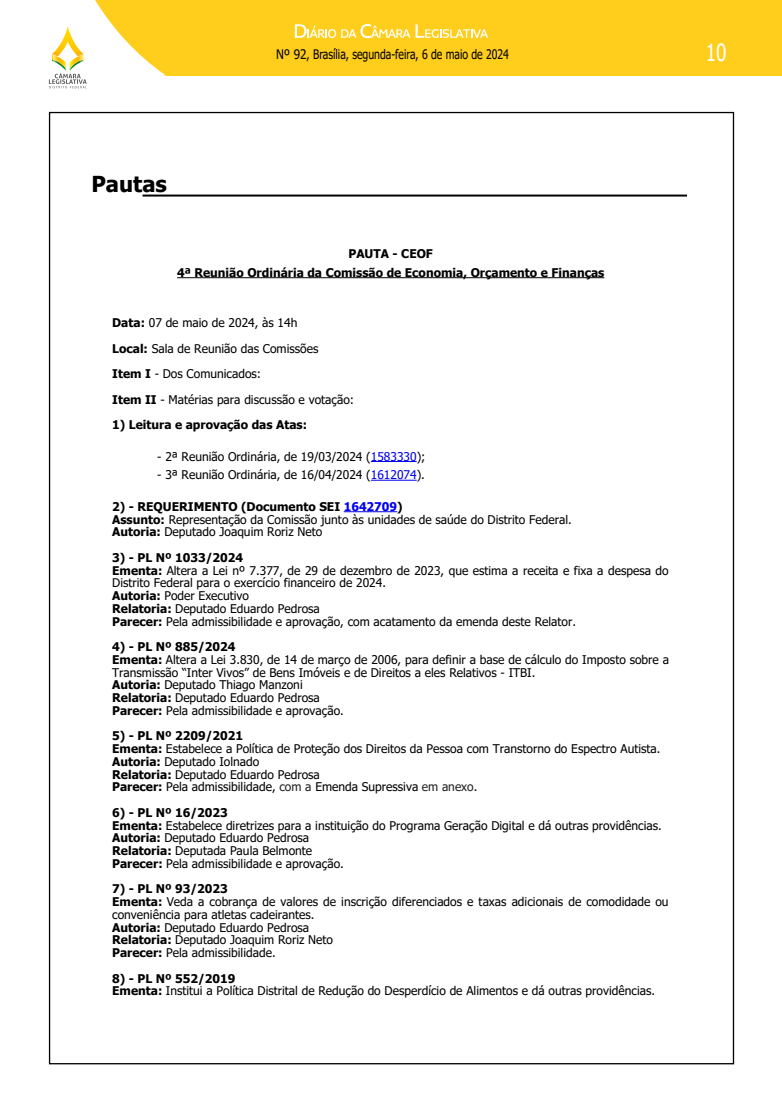
<style>
.page{position:relative;width:782px;height:1105px;background:#fff}
.page>*{position:absolute;margin:0;border:0;box-sizing:border-box;transform-origin:0 0}
.t1{font:23.6px "Tahoma";color:#fff;scale:.8 1}
.t2{font:700 22px "Tahoma";color:#000}
.t3{font:13.1px "Tahoma";color:#000;scale:.9 1}
.t4{font:12px/12.7px "Tahoma";color:#000}
.t5{font:700 12px/18.7px "Tahoma";color:#000;text-align:center}
.s1{font-weight:700}
.s2{color:#00e}
.s3{font-weight:700;color:#00e}
.s4{color:#212121}
</style>
<div class="page">
<div style="left:0;top:0;width:781px;height:75px;background:#ffcd1c"></div>
<svg style="left:0;top:0;width:165px;height:89px"></svg>
<svg style="left:295px;top:24px;width:193px;height:14px"></svg>
<hr style="left:177px;top:277px;width:427px;height:1px;background:#000">
<hr style="left:370px;top:461px;width:46px;height:1px;background:#00e">
<hr style="left:370px;top:480px;width:46px;height:1px;background:#00e">
<hr style="left:343px;top:511px;width:54px;height:1px;background:#00e">
<hr style="left:142px;top:195px;width:544px;height:2px;background:#000">
<h2 class="t2" style="left:91px;top:168px;width:77px">Pautas</h2>
<p class="t3" style="left:276px;top:46px;width:260px">Nº 92, Brasília, segunda-feira, 6 de maio de 2024</p>
<h1 class="t1" style="left:705px;top:36px;width:27px">10</h1>
<p class="t5" style="left:177px;top:245px;width:428px">PAUTA - CEOF<br>4ª Reunião Ordinária da Comissão de Economia, Orçamento e Finanças</p>
<p class="t4" style="left:112px;top:311px;width:243px;line-height:25.5px"><span class="s1">Data:</span> 07 de maio de 2024, às 14h<br><span class="s1">Local:</span> Sala de Reunião das Comissões<br><span class="s1">Item I</span> - Dos Comunicados:<br><span class="s1">Item II</span> - Matérias para discussão e votação:</p>
<p class="t5" style="left:112px;top:416px;width:196px">1) Leitura e aprovação das Atas:</p>
<p class="t4" style="left:157px;top:451px;width:270px">- 2ª Reunião Ordinária, de 19/03/2024 (<span class="s2">1583330</span>);</p>
<p class="t4" style="left:157px;top:469px;width:269px">- 3ª Reunião Ordinária, de 16/04/2024 (<span class="s2">1612074</span>).</p>
<p class="t4" style="left:112px;top:501px;width:461px"><span class="s1">2) - REQUERIMENTO (Documento SEI</span> <span class="s3">1642709</span><span class="s1">)<br>Assunto:</span> Representação da Comissão junto às unidades de saúde do Distrito Federal.<br><span class="s1">Autoria:</span> Deputado Joaquim Roriz Neto</p>
<p class="t4" style="left:112px;top:552px;width:557px"><span class="s1">3) - PL Nº 1033/2024<br>Ementa:</span> Altera a Lei nº 7.377, de 29 de dezembro de 2023, que estima a receita e fixa a despesa do Distrito Federal para o exercício financeiro de 2024.<br><span class="s1">Autoria:</span> Poder Executivo<br><span class="s1">Relatoria:</span> Deputado Eduardo Pedrosa<br><span class="s1">Parecer:</span> Pela admissibilidade e aprovação, com acatamento da emenda deste Relator.</p>
<p class="t4" style="left:112px;top:641px;width:558px"><span class="s1">4) - PL Nº 885/2024<br>Ementa:</span> Altera a Lei 3.830, de 14 de março de 2006, para definir a base de cálculo do Imposto sobre a Transmissão “Inter Vivos” de Bens Imóveis e de Direitos a eles Relativos - ITBI.<br><span class="s1">Autoria:</span> Deputado Thiago Manzoni<br><span class="s1">Relatoria:</span> Deputado Eduardo Pedrosa<br><span class="s1">Parecer:</span> Pela admissibilidade e aprovação.</p>
<p class="t4" style="left:112px;top:730px;width:549px"><span class="s1">5) - PL Nº 2209/2021<br>Ementa:</span> Estabelece a Política de Proteção dos Direitos da Pessoa com Transtorno do Espectro Autista.<br><span class="s1">Autoria:</span> Deputado Iolnado<br><span class="s1">Relatoria:</span> Deputado Eduardo Pedrosa<br><span class="s1">Parecer:</span> Pela admissibilidade, <span class="s4">com a</span> Emenda Supressiva <span class="s4">em anexo</span>.</p>
<p class="t4" style="left:112px;top:807px;width:550px"><span class="s1">6) - PL Nº 16/2023<br>Ementa:</span> Estabelece diretrizes para a instituição do Programa Geração Digital e dá outras providências.<br><span class="s1">Autoria:</span> Deputado Eduardo Pedrosa<br><span class="s1">Relatoria:</span> Deputada Paula Belmonte<br><span class="s1">Parecer:</span> Pela admissibilidade e aprovação.</p>
<p class="t4" style="left:112px;top:883px;width:557px"><span class="s1">7) - PL Nº 93/2023<br>Ementa:</span> Veda a cobrança de valores de inscrição diferenciados e taxas adicionais de comodidade ou conveniência para atletas cadeirantes.<br><span class="s1">Autoria:</span> Deputado Eduardo Pedrosa<br><span class="s1">Relatoria:</span> Deputado Joaquim Roriz Neto<br><span class="s1">Parecer:</span> Pela admissibilidade.</p>
<p class="t4" style="left:112px;top:973px;width:544px"><span class="s1">8) - PL Nº 552/2019<br>Ementa:</span> Institui a Política Distrital de Redução do Desperdício de Alimentos e dá outras providências.</p>
</div>
